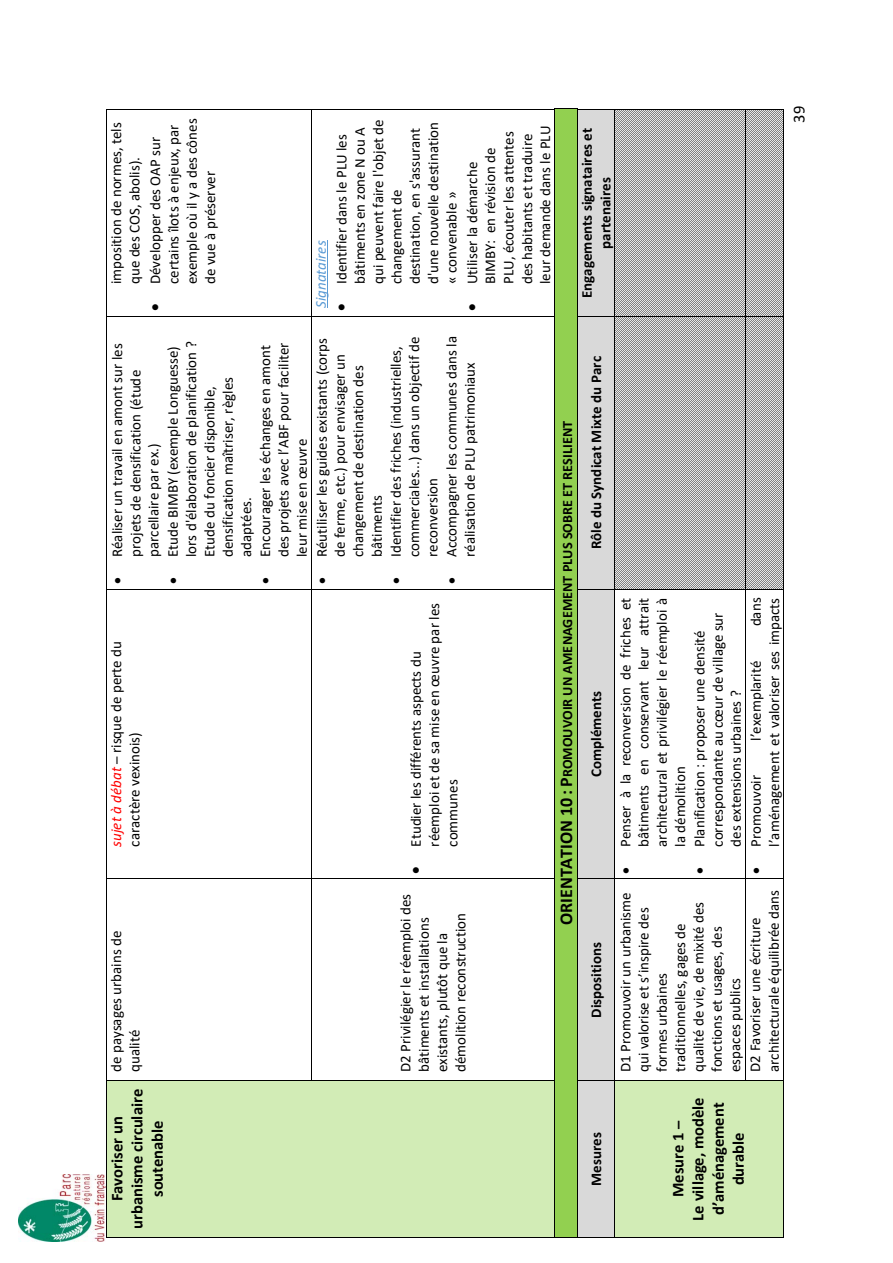
<style>
.page{position:relative;width:893px;height:1263px;background:#fff}
.page>*{position:absolute;margin:0;border:0;box-sizing:border-box;transform-origin:0 0}
.t1{font:700 16.5px/20.1px "Calibri";color:#000;text-align:center}
.t2{font:16.5px "Calibri";color:#000}
.t3{font:15px/18.3px "Calibri";color:#000}
.t4{font:700 15px/18.5px "Calibri";color:#000;text-align:center}
.t5{font:italic 15px "Calibri";letter-spacing:.005em;color:#5b9bd5}
.t6{font:700 14.25px "Calibri";color:#000}
.s1{font-style:italic;color:#f00}
.s2{font-size:18px}
</style>
<div class="page">
<img style="left:18px;top:1174px;width:88px;height:67px">
<div style="left:107px;top:1080px;width:447px;height:157px;background:#d2ecb6"></div>
<hr style="left:106px;top:1080px;width:1px;height:157px;background:#000">
<hr style="left:106px;top:879px;width:1px;height:201px;background:#000">
<hr style="left:106px;top:590px;width:1px;height:288px;background:#000">
<hr style="left:106px;top:317px;width:1px;height:272px;background:#000">
<hr style="left:106px;top:110px;width:1px;height:206px;background:#000">
<hr style="left:107px;top:1237px;width:204px;height:1px;background:#000">
<hr style="left:107px;top:1080px;width:204px;height:1px;background:#000">
<hr style="left:107px;top:878px;width:204px;height:1px;background:#000">
<hr style="left:107px;top:589px;width:204px;height:1px;background:#000">
<hr style="left:107px;top:316px;width:204px;height:1px;background:#000">
<hr style="left:107px;top:109px;width:204px;height:1px;background:#000">
<hr style="left:327px;top:240px;width:1px;height:68px;background:#5b9bd5">
<hr style="left:311px;top:879px;width:1px;height:201px;background:#000">
<hr style="left:311px;top:590px;width:1px;height:288px;background:#000">
<hr style="left:311px;top:317px;width:1px;height:272px;background:#000">
<hr style="left:311px;top:110px;width:1px;height:206px;background:#000">
<hr style="left:312px;top:1237px;width:242px;height:1px;background:#000">
<hr style="left:312px;top:1080px;width:242px;height:1px;background:#000">
<hr style="left:312px;top:878px;width:242px;height:1px;background:#000">
<hr style="left:312px;top:589px;width:242px;height:1px;background:#000">
<hr style="left:312px;top:316px;width:242px;height:1px;background:#000">
<hr style="left:312px;top:109px;width:242px;height:1px;background:#000">
<div style="left:555px;top:116px;width:22px;height:1113px;background:#92d050"></div>
<hr style="left:554px;top:1080px;width:1px;height:157px;background:#000">
<hr style="left:554px;top:879px;width:1px;height:201px;background:#000">
<hr style="left:554px;top:590px;width:1px;height:288px;background:#000">
<hr style="left:554px;top:317px;width:1px;height:272px;background:#000">
<hr style="left:554px;top:110px;width:1px;height:206px;background:#000">
<div style="left:578px;top:1080px;width:36px;height:157px;background:#d9d9d9"></div>
<div style="left:578px;top:879px;width:36px;height:201px;background:#d9d9d9"></div>
<div style="left:578px;top:590px;width:36px;height:288px;background:#d9d9d9"></div>
<div style="left:578px;top:317px;width:36px;height:272px;background:#d9d9d9"></div>
<div style="left:578px;top:110px;width:36px;height:206px;background:#d9d9d9"></div>
<svg style="left:554px;top:1237px;width:24px;height:1px"></svg>
<hr style="left:577px;top:1080px;width:1px;height:157px;background:#000">
<hr style="left:577px;top:879px;width:1px;height:201px;background:#000">
<hr style="left:577px;top:590px;width:1px;height:288px;background:#000">
<hr style="left:577px;top:317px;width:1px;height:272px;background:#000">
<hr style="left:577px;top:110px;width:1px;height:206px;background:#000">
<svg style="left:554px;top:108px;width:24px;height:2px"></svg>
<hr style="left:578px;top:1237px;width:36px;height:1px;background:#000">
<hr style="left:578px;top:1080px;width:36px;height:1px;background:#000">
<hr style="left:578px;top:878px;width:36px;height:1px;background:#000">
<hr style="left:578px;top:589px;width:36px;height:1px;background:#000">
<hr style="left:578px;top:316px;width:36px;height:1px;background:#000">
<hr style="left:578px;top:109px;width:36px;height:1px;background:#000">
<div style="left:615px;top:1080px;width:168px;height:157px;background:#d2ecb6"></div>
<div style="left:615px;top:317px;width:130px;height:272px;background:linear-gradient(to right,#e7e7e7,#e7e7e7)"></div>
<div style="left:615px;top:324px;width:20px;height:257px;background:linear-gradient(to right,#818181,#818181)"></div>
<div style="left:615px;top:110px;width:130px;height:206px;background:linear-gradient(to right,#818181,#818181)"></div>
<div style="left:615px;top:117px;width:29px;height:191px;background:linear-gradient(to bottom,#e7e7e7,#e7e7e7)"></div>
<hr style="left:614px;top:1080px;width:1px;height:157px;background:#000">
<hr style="left:614px;top:879px;width:1px;height:201px;background:#000">
<hr style="left:614px;top:590px;width:1px;height:288px;background:#000">
<hr style="left:614px;top:317px;width:1px;height:272px;background:#000">
<hr style="left:614px;top:110px;width:1px;height:206px;background:#000">
<hr style="left:615px;top:1237px;width:130px;height:1px;background:#000">
<hr style="left:615px;top:1080px;width:130px;height:1px;background:#000">
<hr style="left:615px;top:878px;width:130px;height:1px;background:#000">
<hr style="left:615px;top:589px;width:130px;height:1px;background:#000">
<hr style="left:615px;top:316px;width:130px;height:1px;background:#000">
<hr style="left:615px;top:109px;width:130px;height:1px;background:#000">
<div style="left:746px;top:317px;width:37px;height:272px;background:linear-gradient(to bottom,#828282,#828282)"></div>
<div style="left:746px;top:324px;width:20px;height:257px;background:linear-gradient(to right,#e8e8e8,#e8e8e8)"></div>
<div style="left:746px;top:110px;width:37px;height:206px;background:linear-gradient(to bottom,#e8e8e8,#e8e8e8)"></div>
<div style="left:746px;top:117px;width:29px;height:191px;background:linear-gradient(to bottom,#828282,#828282)"></div>
<hr style="left:745px;top:879px;width:1px;height:201px;background:#000">
<hr style="left:745px;top:590px;width:1px;height:288px;background:#000">
<hr style="left:745px;top:317px;width:1px;height:272px;background:#000">
<hr style="left:745px;top:110px;width:1px;height:206px;background:#000">
<hr style="left:746px;top:1237px;width:37px;height:1px;background:#000">
<hr style="left:783px;top:1080px;width:1px;height:157px;background:#000">
<hr style="left:746px;top:1080px;width:37px;height:1px;background:#000">
<hr style="left:783px;top:879px;width:1px;height:201px;background:#000">
<hr style="left:746px;top:878px;width:37px;height:1px;background:#000">
<hr style="left:783px;top:590px;width:1px;height:288px;background:#000">
<hr style="left:746px;top:589px;width:37px;height:1px;background:#000">
<hr style="left:783px;top:317px;width:1px;height:272px;background:#000">
<hr style="left:746px;top:316px;width:37px;height:1px;background:#000">
<hr style="left:783px;top:110px;width:1px;height:206px;background:#000">
<hr style="left:746px;top:109px;width:37px;height:1px;background:#000">
<p class="t3" style="left:107px;top:284px;width:163px;rotate:-90deg">imposition de normes, tels que des COS, abolis).</p>
<p class="t3" style="left:146px;top:284px;width:167px;text-indent:-27px;rotate:-90deg">• Développer des OAP sur certains îlots à enjeux, par exemple où il y a des cônes de vue à préserver</p>
<p class="t3" style="left:332px;top:284px;width:166px;text-indent:-27px;rotate:-90deg">• Identifier dans le PLU les bâtiments en zone N ou A qui peuvent faire l'objet de changement de destination, en s'assurant d'une nouvelle destination « convenable »</p>
<p class="t3" style="left:463px;top:284px;width:160px;text-indent:-27px;rotate:-90deg">• Utiliser la démarche<br>BIMBY: en révision de<br>PLU, écouter les attentes des habitants et traduire leur demande dans le PLU</p>
<p class="t5" style="left:310px;top:308px;width:69px;rotate:-90deg">Signataires</p>
<p class="t4" style="left:578px;top:298px;width:172px;rotate:-90deg">Engagements signataires et partenaires</p>
<p class="t3" style="left:108px;top:557px;width:215px;text-indent:-27px;rotate:-90deg">• Réaliser un travail en amont sur les projets de densification (étude parcellaire par ex.)</p>
<p class="t3" style="left:163px;top:557px;width:217px;text-indent:-27px;rotate:-90deg">• Etude BIMBY (exemple Longuesse) lors d'élaboration de planification ?<br>Etude du foncier disponible, densification maîtriser, règles adaptées.</p>
<p class="t3" style="left:256px;top:557px;width:216px;text-indent:-27px;rotate:-90deg">• Encourager les échanges en amont des projets avec l’ABF pour faciliter leur mise en œuvre</p>
<p class="t3" style="left:107px;top:847px;width:207px;rotate:-90deg"><span class="s1">sujet à débat</span> – risque de perte du caractère vexinois)</p>
<p class="t3" style="left:107px;top:1072px;width:143px;rotate:-90deg">de paysages urbains de qualité</p>
<p class="t1" style="left:107px;top:1229px;width:141px;rotate:-90deg">Favoriser un urbanisme circulaire soutenable</p>
<p class="t3" style="left:312px;top:557px;width:221px;text-indent:-27px;rotate:-90deg">• Réutiliser les guides existants (corps de ferme, etc.) pour envisager un changement de destination des bâtiments</p>
<p class="t3" style="left:386px;top:557px;width:222px;text-indent:-27px;rotate:-90deg">• Identifier des friches (industrielles, commerciales...) dans un objectif de reconversion</p>
<p class="t3" style="left:442px;top:584px;width:249px;text-align:center;rotate:-90deg">• Accompagner les communes dans la réalisation de PLU patrimoniaux</p>
<p class="t3" style="left:406px;top:847px;width:245px;text-indent:-27px;rotate:-90deg">• Etudier les différents aspects du réemploi et de sa mise en œuvre par les communes</p>
<p class="t3" style="left:396px;top:1072px;width:179px;rotate:-90deg">D2 Privilégier le réemploi des bâtiments et installations existants, plutôt que la démolition reconstruction</p>
<p class="t6" style="left:557px;top:925px;width:506px;rotate:-90deg"><span class="s2">ORIENTATION 10 : P</span>ROMOUVOIR UN AMENAGEMENT PLUS SOBRE ET RESILIENT</p>
<p class="t4" style="left:587px;top:549px;width:195px;rotate:-90deg">Rôle du Syndicat Mixte du Parc</p>
<p class="t4" style="left:587px;top:777px;width:88px;rotate:-90deg">Compléments</p>
<p class="t4" style="left:587px;top:1017px;width:77px;rotate:-90deg">Dispositions</p>
<p class="t4" style="left:587px;top:1186px;width:55px;rotate:-90deg">Mesures</p>
<p class="t3" style="left:616px;top:847px;width:251px;text-align:justify;text-indent:-27px;rotate:-90deg">• Penser à la reconversion de friches et bâtiments en conservant leur attrait architectural et privilégier le réemploi à la démolition</p>
<p class="t3" style="left:690px;top:847px;width:236px;text-indent:-27px;rotate:-90deg">• Planification : proposer une densité correspondante au cœur de village sur des extensions urbaines ?</p>
<p class="t3" style="left:746px;top:847px;width:251px;text-align:right;rotate:-90deg">dans<br>l’aménagement et valoriser ses impacts</p>
<p class="t3" style="left:746px;top:741px;width:82px;rotate:-90deg">l’exemplarité</p>
<p class="t3" style="left:746px;top:874px;width:100px;rotate:-90deg">• Promouvoir</p>
<p class="t3" style="left:746px;top:1072px;width:184px;rotate:-90deg">D2 Favoriser une écriture architecturale équilibrée dans</p>
<p class="t3" style="left:616px;top:1072px;width:181px;rotate:-90deg">D1 Promouvoir un urbanisme qui valorise et s’inspire des formes urbaines traditionnelles, gages de qualité de vie, de mixité des fonctions et usages, des espaces publics</p>
<p class="t1" style="left:668px;top:1220px;width:125px;rotate:-90deg">Mesure 1 –<br>Le village, modèle d’aménagement durable</p>
<p class="t2" style="left:788px;top:123px;width:18px;rotate:-90deg">39</p>
</div>
